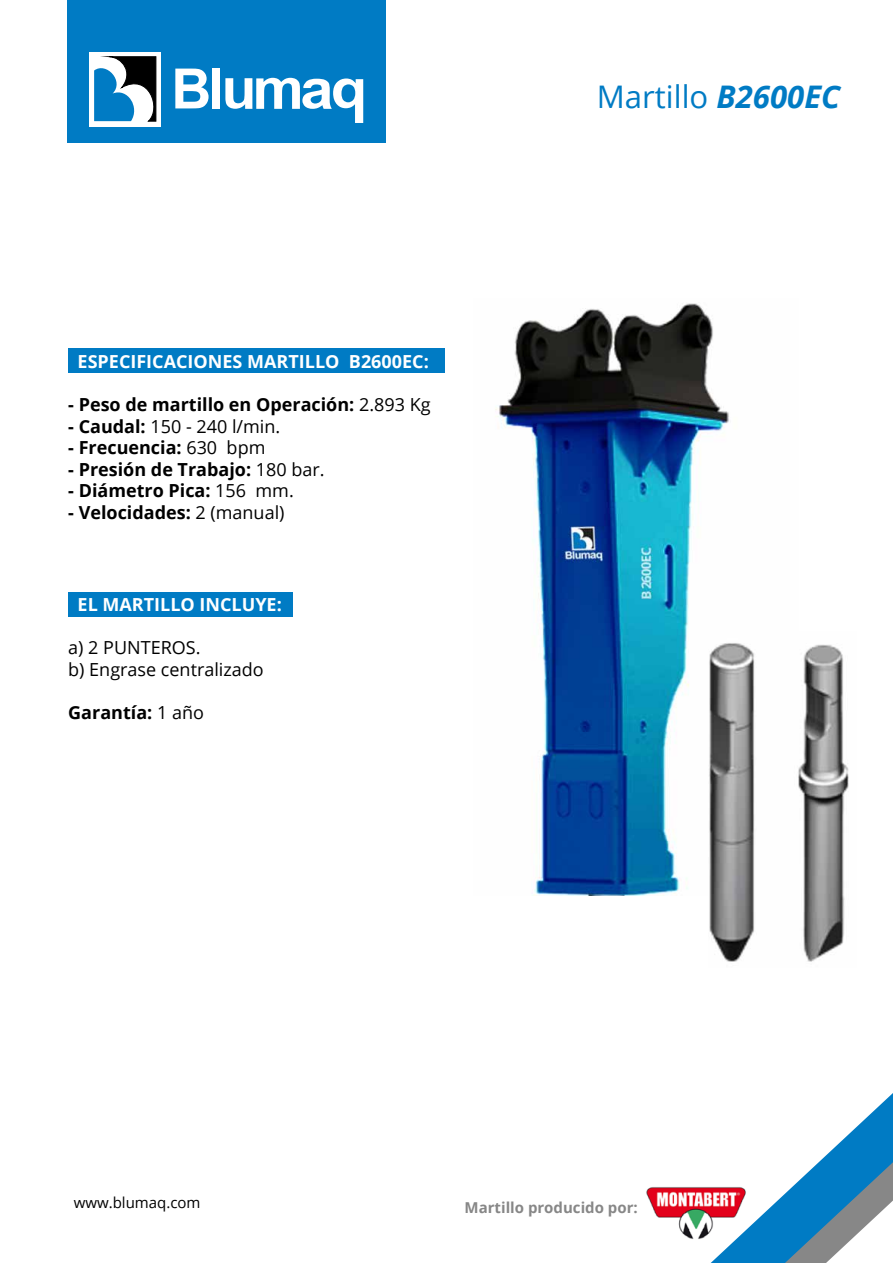
<style>
.page{position:relative;width:893px;height:1263px;background:#fff}
.page>*{position:absolute;margin:0;border:0;box-sizing:border-box;transform-origin:0 0}
.t1{font:31.2px "Open Sans";color:#007bc4}
.t2{font:700 18px "Open Sans";color:#000}
.t3{font:18px/21.6px "Open Sans";color:#000}
.t4{font:700 18px "Open Sans";color:#fff}
.t5{font:700 15px "Open Sans";color:#878787}
.t6{font:15px "Open Sans";color:#000}
.s1{font-weight:400}
.s2{font-weight:700}
.s3{font-weight:700;font-style:italic}
</style>
<div class="page">
<img style="left:646px;top:1187px;width:65px;height:52px">
<div style="left:67px;top:0;width:318px;height:142px;background:#007bc4"></div>
<svg style="left:711px;top:1093px;width:182px;height:170px"></svg>
<div style="left:90px;top:52px;width:71px;height:74px;background:#fff"></div>
<svg style="left:94px;top:57px;width:63px;height:64px"></svg>
<div style="left:212px;top:69px;width:8px;height:40px;background:#fff"></div>
<svg style="left:175px;top:69px;width:34px;height:39px"></svg>
<svg style="left:225px;top:78px;width:138px;height:45px"></svg>
<img style="left:495px;top:303px;width:234px;height:592px">
<div style="left:68px;top:348px;width:377px;height:24px;background:#007bc4"></div>
<div style="left:68px;top:593px;width:224px;height:24px;background:#007bc4"></div>
<img style="left:708px;top:631px;width:141px;height:331px">
<p class="t4" style="left:78px;top:349px;width:353px">ESPECIFICACIONES MARTILLO B2600EC:</p>
<p class="t2" style="left:68px;top:392px;width:364px">- Peso de martillo en Operación: <span class="s1">2.893 Kg</span></p>
<p class="t3" style="left:68px;top:415px;width:214px"><span class="s2">- Caudal:</span> 150 - 240 l/min.</p>
<p class="t2" style="left:68px;top:435px;width:199px">- Frecuencia: <span class="s1">630 bpm</span></p>
<p class="t2" style="left:68px;top:457px;width:258px">- Presión de Trabajo: <span class="s1">180 bar.</span></p>
<p class="t2" style="left:68px;top:478px;width:227px">- Diámetro Pica: <span class="s1">156 mm.</span></p>
<p class="t2" style="left:68px;top:500px;width:218px">- Velocidades: <span class="s1">2 (manual)</span></p>
<p class="t4" style="left:78px;top:592px;width:206px">EL MARTILLO INCLUYE:</p>
<p class="t3" style="left:68px;top:637px;width:197px">a) 2 PUNTEROS.<br>b) Engrase centralizado</p>
<p class="t2" style="left:68px;top:700px;width:137px">Garantía: <span class="s1">1 año</span></p>
<h1 class="t1" style="left:597px;top:75px;width:245px">Martillo <span class="s3">B2600EC</span></h1>
<p class="t6" style="left:74px;top:1192px;width:128px">www.blumaq.com</p>
<p class="t5" style="left:465px;top:1197px;width:175px">Martillo producido por:</p>
</div>
